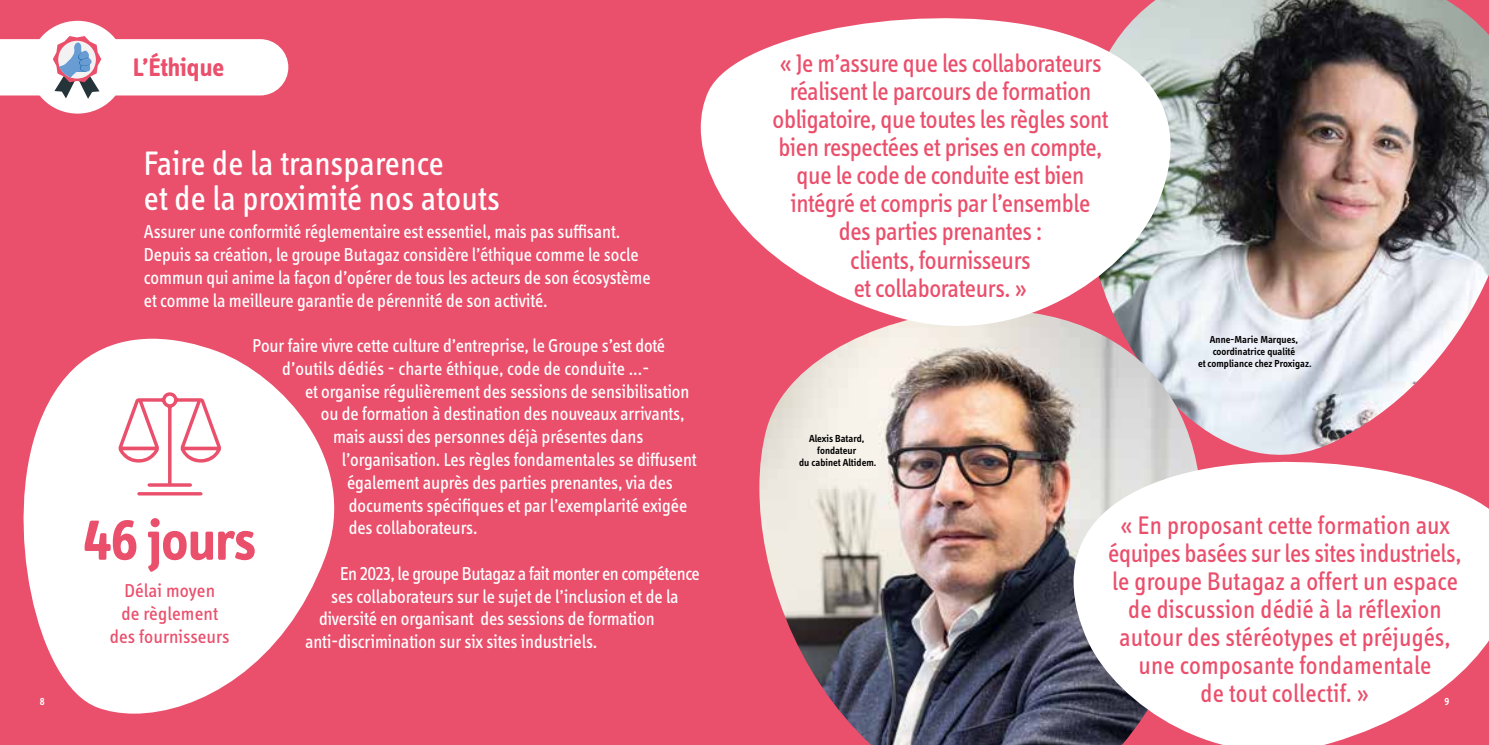
<style>
.page{position:relative;width:1489px;height:745px;background:#fff}
.page>*{position:absolute;margin:0;border:0;box-sizing:border-box;transform-origin:0 0}
.t1{font:700 58.27px "Info Display Pro";letter-spacing:-.015em;color:#ea4f6c}
.t2{font:35px/35px "Info Display OT";color:#fff;scale:.95 1}
.t3{font:26.25px/28px "Info Display OT";letter-spacing:-.015em;color:#ea4f6c;text-align:center;scale:.95 1}
.t4{font:700 26.25px "Info Display Pro";letter-spacing:.005em;color:#ea4f6c}
.t5{font:19.25px/22.8px "Info Display OT";letter-spacing:-.005em;color:#fff;scale:.95 1}
.t6{font:19.25px "Info Display OT";letter-spacing:-.025em;color:#fff;scale:.95 1}
.t7{font:19.25px/23.1px "Info Display OT";letter-spacing:.005em;color:#ea4f6c;text-align:center}
.t8{font:600 10.5px/12.2px "Info Display OT";color:#000;text-align:center}
.t9{font:600 10.5px "Info Display OT";color:#fff}
</style>
<div class="page">
<div style="left:0;top:0;width:1488px;height:744px;background:#ea4f6c"></div>
<svg style="left:23px;top:338px;width:312px;height:375px;fill:#fff"></svg>
<img style="left:1135px;top:0;width:353px;height:455px">
<img style="left:759px;top:309px;width:442px;height:435px">
<svg style="left:1073px;top:461px;width:415px;height:283px;fill:#fff"></svg>
<svg style="left:700px;top:18px;width:470px;height:307px;fill:#fff"></svg>
<div style="left:30px;top:21px;width:95px;height:92px;background:#fff;border-radius:50%"></div>
<svg style="left:0;top:36px;width:288px;height:63px"></svg>
<svg style="left:118px;top:392px;width:103px;height:103px"></svg>
<h3 class="t4" style="left:133px;top:52px;width:93px">L’Éthique</h3>
<p class="t3" style="left:772px;top:49px;width:355px">« Je m’assure que les collaborateurs réalisent le parcours de formation obligatoire, que toutes les règles sont bien respectées et prises en compte, que le code de conduite est bien intégré et compris par l’ensemble des parties prenantes :<br>clients, fournisseurs<br>et collaborateurs. »</p>
<h2 class="t2" style="left:144px;top:145px;width:376px">Faire de la transparence<br>et de la proximité nos atouts</h2>
<p class="t5" style="left:144px;top:220px;width:535px">Assurer une conformité réglementaire est essentiel, mais pas suffisant.<br>Depuis sa création, le groupe Butagaz considère l’éthique comme le socle commun qui anime la façon d’opérer de tous les acteurs de son écosystème et comme la meilleure garantie de pérennité de son activité.</p>
<p class="t5" style="left:252px;top:333px;width:436px">Pour faire vivre cette culture d’entreprise, le Groupe s’est doté</p>
<p class="t5" style="left:282px;top:356px;width:388px">d’outils dédiés - charte éthique, code de conduite ...-</p>
<p class="t5" style="left:305px;top:379px;width:406px">et organise régulièrement des sessions de sensibilisation</p>
<p class="t5" style="left:321px;top:402px;width:384px">ou de formation à destination des nouveaux arrivants,</p>
<p class="t5" style="left:333px;top:424px;width:328px">mais aussi des personnes déjà présentes dans</p>
<p class="t5" style="left:342px;top:447px;width:375px">l’organisation. Les règles fondamentales se diffusent</p>
<p class="t5" style="left:347px;top:470px;width:344px">également auprès des parties prenantes, via des</p>
<p class="t5" style="left:349px;top:493px;width:358px">documents spécifiques et par l’exemplarité exigée</p>
<p class="t5" style="left:349px;top:515px;width:137px">des collaborateurs.</p>
<p class="t6" style="left:340px;top:561px;width:380px">En 2023, le groupe Butagaz a fait monter en compétence</p>
<p class="t5" style="left:331px;top:584px;width:367px">ses collaborateurs sur le sujet de l’inclusion et de la</p>
<p class="t5" style="left:319px;top:606px;width:355px">diversité en organisant des sessions de formation</p>
<p class="t5" style="left:305px;top:629px;width:309px">anti-discrimination sur six sites industriels.</p>
<p class="t8" style="left:1197px;top:332px;width:115px">Anne-Marie Marques, coordinatrice qualité<br>et compliance chez Proxigaz.</p>
<p class="t8" style="left:799px;top:431px;width:79px">Alexis Batard, fondateur<br>du cabinet Altidem.</p>
<h3 class="t3" style="left:1108px;top:510px;width:373px">« En proposant cette formation aux équipes basées sur les sites industriels, le groupe Butagaz a offert un espace de discussion dédié à la réflexion autour des stéréotypes et préjugés, une composante fondamentale<br>de tout collectif. »</h3>
<h1 class="t1" style="left:83px;top:504px;width:174px">46 jours</h1>
<p class="t7" style="left:110px;top:578px;width:121px">Délai moyen<br>de règlement des fournisseurs</p>
<p class="t9" style="left:40px;top:695px;width:6px">8</p>
<p class="t9" style="left:1444px;top:695px;width:6px">9</p>
</div>
